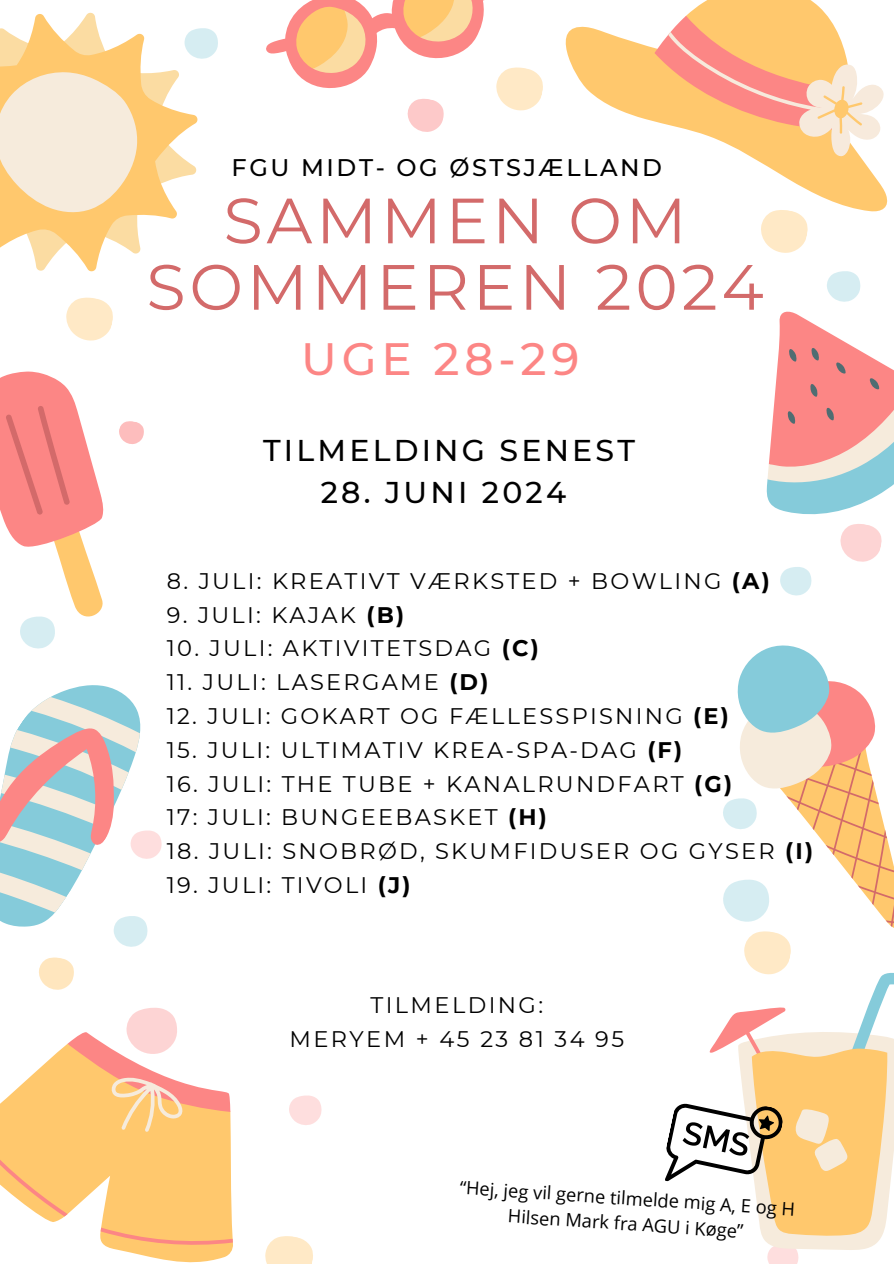
<style>
.page{position:relative;width:894px;height:1264px;background:#fff}
.page>*{position:absolute;margin:0;border:0;box-sizing:border-box;transform-origin:0 0}
.t1{font:63.75px/66.3px "Montserrat";letter-spacing:.06em;color:#d36a6a;text-align:center}
.t2{font:500 45.15px "Montserrat";letter-spacing:.105em;color:#fc8685}
.t3{font:500 30px "Montserrat";letter-spacing:.105em;color:#000}
.t4{font:500 24px "Montserrat";letter-spacing:.105em;color:#000}
.t5{font:22.5px/33.8px "Montserrat";letter-spacing:.1em;color:#000;text-align:center}
.t6{font:18.3px "Open Sans";color:#000}
.s1{font-weight:700}
</style>
<div class="page">
<svg style="left:289px;top:1095px;width:32px;height:30px"></svg>
<svg style="left:828px;top:271px;width:32px;height:10px"></svg>
<svg style="left:0;top:371px;width:104px;height:277px"></svg>
<svg style="left:39px;top:957px;width:35px;height:33px"></svg>
<svg style="left:66px;top:297px;width:47px;height:44px"></svg>
<svg style="left:281px;top:1236px;width:32px;height:27px"></svg>
<svg style="left:761px;top:212px;width:47px;height:41px"></svg>
<svg style="left:119px;top:421px;width:25px;height:23px"></svg>
<svg style="left:0;top:12px;width:218px;height:260px"></svg>
<svg style="left:0;top:59px;width:149px;height:165px;background:#f9deb3"></svg>
<svg style="left:779px;top:281px;width:82px;height:42px"></svg>
<svg style="left:766px;top:323px;width:127px;height:272px"></svg>
<svg style="left:0;top:685px;width:162px;height:261px"></svg>
<svg style="left:565px;top:0;width:323px;height:212px"></svg>
<svg style="left:654px;top:16px;width:229px;height:141px"></svg>
<svg style="left:266px;top:0;width:277px;height:132px"></svg>
<svg style="left:0;top:1007px;width:281px;height:256px"></svg>
<svg style="left:99px;top:1070px;width:90px;height:75px;background:#fdc487"></svg>
<svg style="left:665px;top:645px;width:228px;height:618px"></svg>
<p class="t4" style="left:231px;top:153px;width:432px">FGU MIDT- OG ØSTSJÆLLAND</p>
<p class="t1" style="left:146px;top:187px;width:618px">SAMMEN OM<br>SOMMEREN 2024</p>
<h4 class="t2" style="left:301px;top:331px;width:279px">UGE 28-29</h4>
<p class="t3" style="left:263px;top:432px;width:373px">TILMELDING SENEST</p>
<p class="t3" style="left:320px;top:474px;width:247px">28. JUNI 2024</p>
<h1 class="t5" style="left:167px;top:564px;width:604px">8. JULI: KREATIVT VÆRKSTED + BOWLING <span class="s1">(A)</span></h1>
<h1 class="t5" style="left:167px;top:597px;width:239px">9. JULI: KAJAK <span class="s1">(B)</span></h1>
<h1 class="t5" style="left:167px;top:631px;width:373px">10. JULI: AKTIVITETSDAG <span class="s1">(C)</span></h1>
<h1 class="t5" style="left:167px;top:665px;width:323px">11. JULI: LASERGAME <span class="s1">(D)</span></h1>
<h1 class="t5" style="left:167px;top:699px;width:563px">12. JULI: GOKART OG FÆLLESSPISNING <span class="s1">(E)</span></h1>
<h1 class="t5" style="left:167px;top:732px;width:517px">15. JULI: ULTIMATIV KREA-SPA-DAG <span class="s1">(F)</span></h1>
<h1 class="t5" style="left:167px;top:766px;width:566px;text-align:left">16. JULI: THE TUBE + KANALRUNDFART <span class="s1">(G)<br></span>17: JULI: BUNGEEBASKET <span class="s1">(H)</span></h1>
<h1 class="t5" style="left:167px;top:834px;width:647px">18. JULI: SNOBRØD, SKUMFIDUSER OG GYSER <span class="s1">(I)</span></h1>
<h1 class="t5" style="left:167px;top:867px;width:245px">19. JULI: TIVOLI <span class="s1">(J)</span></h1>
<p class="t5" style="left:289px;top:988px;width:336px">TILMELDING:<br>MERYEM + 45 23 81 34 95</p>
<p class="t6" style="left:460px;top:1173px;width:337px;rotate:4deg">“Hej, jeg vil gerne tilmelde mig A, E og H</p>
<p class="t6" style="left:509px;top:1202px;width:237px;rotate:4deg">Hilsen Mark fra AGU i Køge”</p>
</div>
